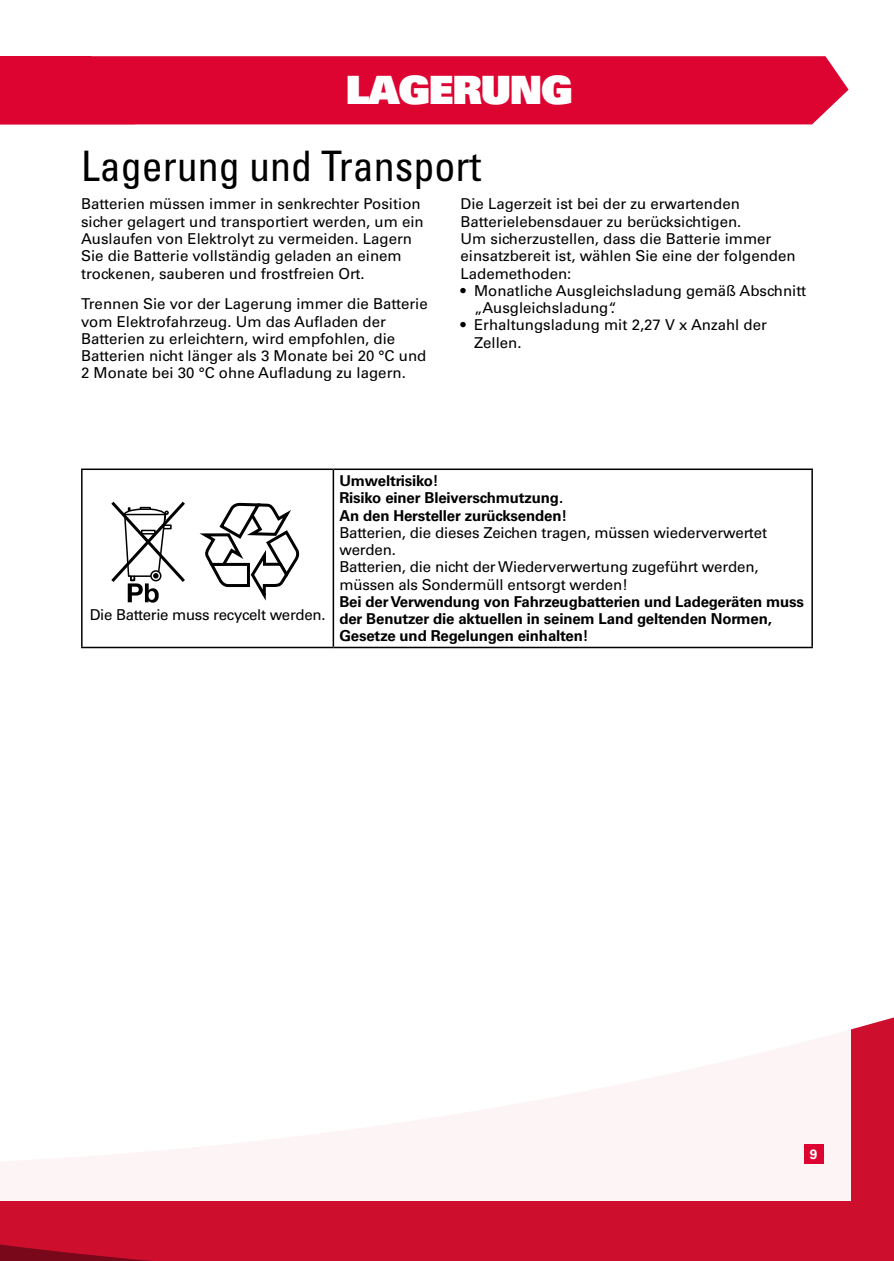
<style>
.page{position:relative;width:894px;height:1261px;background:#fff}
.page>*{position:absolute;margin:0;border:0;box-sizing:border-box;transform-origin:0 0}
.t1{font:condensed 42px "Univers LT Std";color:#000}
.t2{font:39px "Univers LT Std X Black";letter-spacing:-.03em;color:#fff}
.t3{font:15px/17.2px "Univers LT Std";color:#000}
.t4{font:700 15px/17.2px "Univers LT Std";letter-spacing:-.01em;color:#000}
.t5{font:15px "Univers LT Std";letter-spacing:-.02em;color:#000}
.t6{font:700 13.5px "Univers LT Std";color:#fff}
</style>
<div class="page">
<div style="left:0;top:1017px;width:893px;height:243px;background:#ce0e2d"></div>
<div style="left:0;top:911px;width:850px;height:289px;background:#fff"></div>
<div style="left:803px;top:1143px;width:20px;height:20px;background:#dd0432"></div>
<div style="left:135px;top:56px;width:713px;height:68px;background:#dd0432"></div>
<div style="left:0;top:56px;width:135px;height:68px;background:#dd0432"></div>
<hr style="left:81px;top:468px;width:252px;height:2px;background:#000">
<hr style="left:81px;top:470px;width:1px;height:176px;background:#000">
<hr style="left:333px;top:468px;width:479px;height:2px;background:#000">
<hr style="left:332px;top:470px;width:2px;height:176px;background:#000">
<hr style="left:811px;top:470px;width:1px;height:176px;background:#000">
<hr style="left:81px;top:646px;width:252px;height:2px;background:#000">
<hr style="left:333px;top:646px;width:479px;height:2px;background:#000">
<svg style="left:111px;top:501px;width:74px;height:101px"></svg>
<svg style="left:199px;top:502px;width:101px;height:99px"></svg>
<h2 class="t2" style="left:345px;top:65px;width:229px">LAGERUNG</h2>
<h1 class="t1" style="left:81px;top:140px;width:401px">Lagerung und Transport</h1>
<p class="t3" style="left:81px;top:196px;width:344px">Batterien müssen immer in senkrechter Position sicher gelagert und transportiert werden, um ein Auslaufen von Elektrolyt zu vermeiden. Lagern Sie die Batterie vollständig geladen an einem trockenen, sauberen und frostfreien Ort.</p>
<p class="t3" style="left:81px;top:295px;width:348px">Trennen Sie vor der Lagerung immer die Batterie vom Elektrofahrzeug. Um das Aufladen der Batterien zu erleichtern, wird empfohlen, die Batterien nicht länger als 3 Monate bei 20 °C und 2 Monate bei 30 °C ohne Aufladung zu lagern.</p>
<p class="t3" style="left:460px;top:196px;width:336px">Die Lagerzeit ist bei der zu erwartenden Batterielebensdauer zu berücksichtigen.<br>Um sicherzustellen, dass die Batterie immer einsatzbereit ist, wählen Sie eine der folgenden Lademethoden:</p>
<p class="t3" style="left:474px;top:282px;width:333px;text-indent:-14px">• Monatliche Ausgleichsladung gemäß Abschnitt „Ausgleichsladung“.</p>
<p class="t3" style="left:474px;top:316px;width:294px;text-indent:-14px">• Erhaltungsladung mit 2,27 V x Anzahl der<br>Zellen.</p>
<p class="t5" style="left:90px;top:605px;width:237px">Die Batterie muss recycelt werden.</p>
<p class="t4" style="left:339px;top:472px;width:229px">Umweltrisiko!<br>Risiko einer Bleiverschmutzung.<br>An den Hersteller zurücksenden!</p>
<p class="t3" style="left:339px;top:524px;width:429px">Batterien, die dieses Zeichen tragen, müssen wiederverwertet werden.<br>Batterien, die nicht der Wiederverwertung zugeführt werden, müssen als Sondermüll entsorgt werden!</p>
<p class="t4" style="left:339px;top:593px;width:466px">Bei der Verwendung von Fahrzeugbatterien und Ladegeräten muss der Benutzer die aktuellen in seinem Land geltenden Normen,<br>Gesetze und Regelungen einhalten!</p>
<p class="t6" style="left:809px;top:1145px;width:9px">9</p>
</div>
